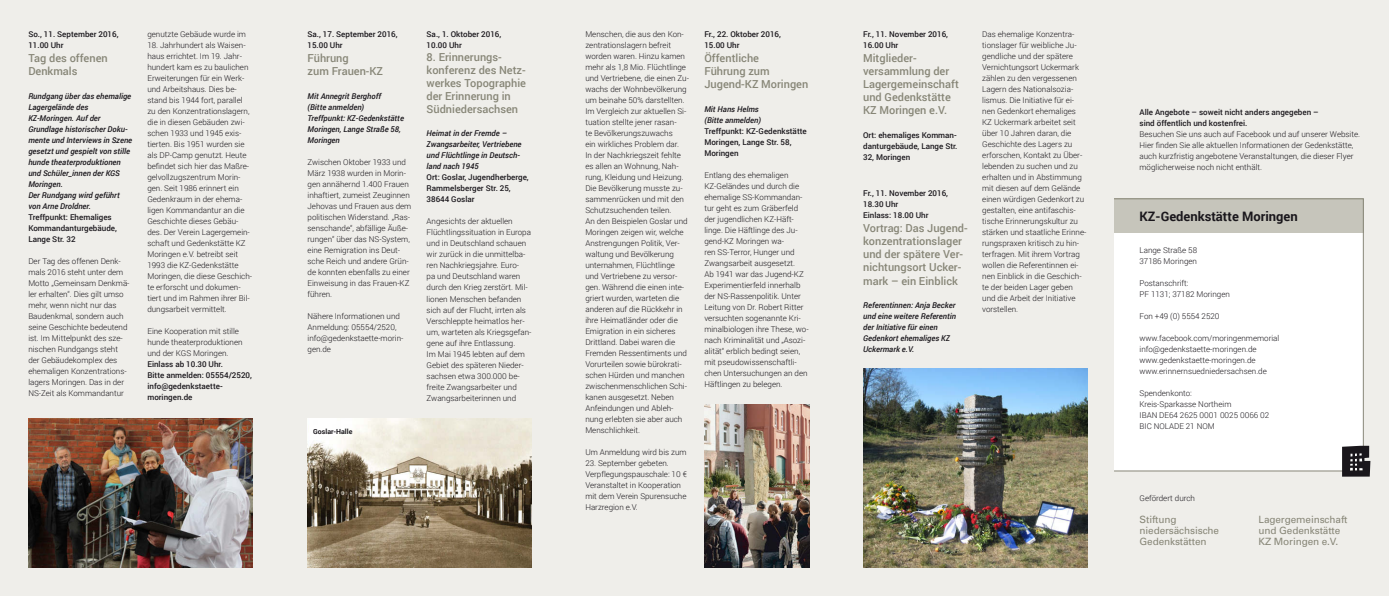
<style>
.page{position:relative;width:1389px;height:596px;background:#fff}
.page>*{position:absolute;margin:0;border:0;box-sizing:border-box;transform-origin:0 0}
.t1{font:700 13px "Roboto";color:#1a171c}
.t2{font:500 11px/13px "Roboto";color:#878677}
.t3{font:10px/11px "Univers";letter-spacing:-.01em;color:#878677}
.t4{font:300 8px/11px "Roboto";color:#1a171c}
.t5{font:500 8px/11px "Roboto";color:#1a171c}
.t6{font:italic 500 8px/11px "Roboto";color:#1a171c}
.t7{font:700 7px "Roboto";color:#1a171c}
</style>
<div class="page">
<div style="left:0;top:0;width:283px;height:595px;background:#efeeea"></div>
<div style="left:276px;top:0;width:287px;height:595px;background:#efeeea"></div>
<div style="left:554px;top:0;width:286px;height:595px;background:#efeeea"></div>
<div style="left:832px;top:0;width:286px;height:595px;background:#efeeea"></div>
<div style="left:1108px;top:0;width:281px;height:595px;background:#efeeea"></div>
<div style="left:1114px;top:232px;width:249px;height:239px;background:#fff"></div>
<div style="left:1114px;top:198px;width:249px;height:34px;background:#c6c5bb"></div>
<div style="left:1114px;top:198px;width:249px;height:273px;border:1px solid #878677"></div>
<svg style="left:1342px;top:445px;width:28px;height:31px"></svg>
<img style="left:28px;top:418px;width:224px;height:149px">
<img style="left:308px;top:418px;width:223px;height:149px">
<img style="left:863px;top:369px;width:224px;height:198px">
<img style="left:704px;top:404px;width:105px;height:163px">
<p class="t5" style="left:28px;top:28px;width:92px">So., 11. September 2016,<br>11.00 Uhr</p>
<h2 class="t2" style="left:28px;top:51px;width:81px">Tag des offenen<br>Denkmals</h2>
<p class="t6" style="left:28px;top:90px;width:105px">Rundgang über das ehemalige<br>Lagergelände des<br>KZ-Moringen. Auf der<br>Grundlage historischer Doku&shy;mente und Interviews in Szene gesetzt und gespielt von stille hunde theaterproduktionen und Schüler_innen der KGS<br>Moringen.<br>Der Rundgang wird geführt von Arne Droldner.</p>
<p class="t5" style="left:28px;top:211px;width:90px">Treffpunkt: Ehemaliges<br>Kommandanturgebäude,<br>Lange Str. 32</p>
<p class="t4" style="left:28px;top:255px;width:103px">Der Tag des offenen Denk&shy;mals 2016 steht unter dem<br>Motto „Gemeinsam Denkmä&shy;ler erhalten“. Dies gilt umso mehr, wenn nicht nur das<br>Baudenkmal, sondern auch seine Geschichte bedeutend ist. Im Mittelpunkt des sze&shy;nischen Rundgangs steht der Gebäudekomplex des ehemaligen Konzentrations&shy;lagers Moringen. Das in der<br>NS-Zeit als Kommandantur</p>
<p class="t4" style="left:147px;top:28px;width:100px">genutzte Gebäude wurde im</p>
<p class="t4" style="left:147px;top:39px;width:106px">18. Jahrhundert als Waisen&shy;haus errichtet. Im 19. Jahr&shy;hundert kam es zu baulichen<br>Erweiterungen für ein Werk&shy;und Arbeitshaus. Dies be&shy;stand bis 1944 fort, parallel zu den Konzentrationslagern, die in diesen Gebäuden zwi&shy;schen 1933 und 1945 exis&shy;tierten. Bis 1951 wurden sie als DP-Camp genutzt. Heute befindet sich hier das Maßre&shy;gelvollzugszentrum Morin&shy;gen. Seit 1986 erinnert ein<br>Gedenkraum in der ehema&shy;ligen Kommandantur an die<br>Geschichte dieses Gebäu&shy;des. Der Verein Lagergemein&shy;schaft und Gedenkstätte KZ<br>Moringen e.V. betreibt seit<br>1993 die KZ-Gedenkstätte<br>Moringen, die diese Geschich&shy;te erforscht und dokumen&shy;tiert und im Rahmen ihrer Bil&shy;dungsarbeit vermittelt.</p>
<p class="t4" style="left:147px;top:325px;width:97px">Eine Kooperation mit stille hunde theaterproduktionen und der KGS Moringen.</p>
<p class="t5" style="left:147px;top:358px;width:106px">Einlass ab 10.30 Uhr.<br>Bitte anmelden: 05554/2520, info@gedenkstaette&shy;moringen.de</p>
<p class="t5" style="left:308px;top:28px;width:91px">Sa., 17. September 2016,<br>15.00 Uhr</p>
<h2 class="t2" style="left:308px;top:51px;width:77px">Führung<br>zum Frauen-KZ</h2>
<p class="t6" style="left:308px;top:90px;width:98px">Mit Annegrit Berghoff<br>(Bitte anmelden)<br>Treffpunkt: KZ-Gedenkstätte<br>Moringen, Lange Straße 58,<br>Moringen</p>
<p class="t4" style="left:308px;top:156px;width:105px">Zwischen Oktober 1933 und<br>März 1938 wurden in Morin&shy;gen annähernd 1.400 Frauen inhaftiert, zumeist Zeuginnen<br>Jehovas und Frauen aus dem politischen Widerstand. „Ras&shy;senschande“, abfällige Äuße&shy;rungen“ über das NS-System, eine Remigration ins Deut&shy;sche Reich und andere Grün&shy;de konnten ebenfalls zu einer<br>Einweisung in das Frauen-KZ führen.</p>
<p class="t4" style="left:308px;top:310px;width:97px">Nähere Informationen und<br>Anmeldung: 05554/2520, info@gedenkstaette-morin&shy;gen.de</p>
<p class="t7" style="left:313px;top:427px;width:41px">Goslar-Halle</p>
<p class="t5" style="left:427px;top:28px;width:76px">Sa., 1. Oktober 2016,<br>10.00 Uhr</p>
<h2 class="t2" style="left:427px;top:50px;width:101px">8. Erinnerungs&shy;konferenz des Netz&shy;werkes Topographie der Erinnerung in<br>Südniedersachsen</h2>
<p class="t6" style="left:427px;top:127px;width:96px">Heimat in der Fremde –<br>Zwangsarbeiter, Vertriebene und Flüchtlinge in Deutsch&shy;land nach 1945</p>
<p class="t5" style="left:427px;top:171px;width:104px">Ort: Goslar, Jugendherberge,<br>Rammelsberger Str. 25,<br>38644 Goslar</p>
<p class="t4" style="left:427px;top:216px;width:106px">Angesichts der aktuellen<br>Flüchtlingssituation in Europa und in Deutschland schauen wir zurück in die unmittelba&shy;ren Nachkriegsjahre. Euro-<br>pa und Deutschland waren durch den Krieg zerstört. Mil&shy;lionen Menschen befanden sich auf der Flucht, irrten als<br>Verschleppte heimatlos her&shy;um, warteten als Kriegsgefan&shy;gene auf ihre Entlassung.<br>Im Mai 1945 lebten auf dem<br>Gebiet des späteren Nieder&shy;sachsen etwa 300.000 be&shy;freite Zwangsarbeiter und<br>Zwangsarbeiterinnen und</p>
<p class="t4" style="left:585px;top:28px;width:105px">Menschen, die aus den Kon&shy;zentrationslagern befreit worden waren. Hinzu kamen mehr als 1,8 Mio. Flüchtlinge und Vertriebene, die einen Zu&shy;wachs der Wohnbevölkerung um beinahe 50% darstellten.<br>Im Vergleich zur aktuellen Si&shy;tuation stellte jener rasan-<br>te Bevölkerungszuwachs<br>ein wirkliches Problem dar.<br>In der Nachkriegszeit fehlte es allen an Wohnung, Nah&shy;rung, Kleidung und Heizung.<br>Die Bevölkerung musste zu&shy;sammenrücken und mit den<br>Schutzsuchenden teilen.<br>An den Beispielen Goslar und<br>Moringen zeigen wir, welche<br>Anstrengungen Politik, Ver&shy;waltung und Bevölkerung unternahmen, Flüchtlinge und Vertriebene zu versor&shy;gen. Während die einen inte&shy;griert wurden, warteten die anderen auf die Rückkehr in ihre Heimatländer oder die<br>Emigration in ein sicheres<br>Drittland. Dabei waren die<br>Fremden Ressentiments und<br>Vorurteilen sowie bürokrati&shy;schen Hürden und manchen zwischenmenschlichen Schi&shy;kanen ausgesetzt. Neben<br>Anfeindungen und Ableh&shy;nung erlebten sie aber auch<br>Menschlichkeit.</p>
<p class="t4" style="left:585px;top:446px;width:103px">Um Anmeldung wird bis zum</p>
<p class="t4" style="left:585px;top:457px;width:103px">23. September gebeten.<br>Verpflegungspauschale: 10 €<br>Veranstaltet in Kooperation mit dem Verein Spurensuche<br>Harzregion e.V.</p>
<p class="t5" style="left:704px;top:28px;width:78px">Fr., 22. Oktober 2016,<br>15.00 Uhr</p>
<h2 class="t2" style="left:704px;top:51px;width:105px">Öffentliche<br>Führung zum<br>Jugend-KZ Moringen</h2>
<p class="t6" style="left:704px;top:103px;width:58px">Mit Hans Helms (Bitte anmelden)</p>
<p class="t5" style="left:704px;top:125px;width:104px">Treffpunkt: KZ-Gedenkstätte<br>Moringen, Lange Str. 58,<br>Moringen</p>
<p class="t4" style="left:704px;top:169px;width:106px">Entlang des ehemaligen<br>KZ-Geländes und durch die ehemalige SS-Kommandan&shy;tur geht es zum Gräberfeld der jugendlichen KZ-Häft&shy;linge. Die Häftlinge des Ju&shy;gend-KZ Moringen wa-<br>ren SS-Terror, Hunger und<br>Zwangsarbeit ausgesetzt.<br>Ab 1941 war das Jugend-KZ<br>Experimentierfeld innerhalb der NS-Rassenpolitik. Unter<br>Leitung von Dr. Robert Ritter versuchten sogenannte Kri&shy;minalbiologen ihre These, wo&shy;nach Kriminalität und „Asozi&shy;alität“ erblich bedingt seien, mit pseudowissenschaftli&shy;chen Untersuchungen an den<br>Häftlingen zu belegen.</p>
<p class="t5" style="left:863px;top:28px;width:86px">Fr., 11. November 2016,<br>16.00 Uhr</p>
<h2 class="t2" style="left:863px;top:51px;width:97px">Mitglieder&shy;versammlung der<br>Lagergemeinschaft und Gedenkstätte<br>KZ Moringen e.V.</h2>
<p class="t5" style="left:863px;top:129px;width:96px;text-align:justify">Ort: ehemaliges Komman&shy;danturgebäude, Lange Str.<br>32, Moringen</p>
<p class="t5" style="left:863px;top:187px;width:86px">Fr., 11. November 2016,<br>18.30 Uhr<br>Einlass: 18.00 Uhr</p>
<h2 class="t2" style="left:863px;top:221px;width:106px">Vortrag: Das Jugend&shy;konzentrationslager und der spätere Ver&shy;nichtungsort Ucker&shy;mark – ein Einblick</h2>
<p class="t6" style="left:863px;top:299px;width:95px">Referentinnen: Anja Becker und eine weitere Referentin der Initiative für einen<br>Gedenkort ehemaliges KZ<br>Uckermark e.V.</p>
<p class="t4" style="left:982px;top:28px;width:106px">Das ehemalige Konzentra&shy;tionslager für weibliche Ju&shy;gendliche und der spätere<br>Vernichtungsort Uckermark zählen zu den vergessenen<br>Lagern des Nationalsozia&shy;lismus. Die Initiative für ei&shy;nen Gedenkort ehemaliges<br>KZ Uckermark arbeitet seit über 10 Jahren daran, die<br>Geschichte des Lagers zu erforschen, Kontakt zu Über&shy;lebenden zu suchen und zu erhalten und in Abstimmung mit diesen auf dem Gelände einen würdigen Gedenkort zu gestalten, eine antifaschis&shy;tische Erinnerungskultur zu stärken und staatliche Erinne&shy;rungspraxen kritisch zu hin&shy;terfragen. Mit ihrem Vortrag wollen die Referentinnen ei&shy;nen Einblick in die Geschich&shy;te der beiden Lager geben und die Arbeit der Initiative vorstellen.</p>
<p class="t5" style="left:1140px;top:106px;width:181px">Alle Angebote – soweit nicht anders angegeben – sind öffentlich und kostenfrei.</p>
<p class="t4" style="left:1140px;top:128px;width:222px">Besuchen Sie uns auch auf Facebook und auf unserer Website.<br>Hier finden Sie alle aktuellen Informationen der Gedenkstätte, auch kurzfristig angebotene Veranstaltungen, die dieser Flyer möglicherweise noch nicht enthält.</p>
<h1 class="t1" style="left:1140px;top:207px;width:160px">KZ-Gedenkstätte Moringen</h1>
<p class="t4" style="left:1140px;top:244px;width:59px">Lange Straße 58<br>37186 Moringen</p>
<p class="t4" style="left:1140px;top:277px;width:92px">Postanschrift:<br>PF 1131; 37182 Moringen</p>
<p class="t4" style="left:1140px;top:310px;width:81px">Fon +49 (0) 5554 2520</p>
<p class="t4" style="left:1140px;top:332px;width:141px">www.facebook.com/moringenmemorial info@gedenkstaette-moringen.de www.gedenkstaette-moringen.de www.erinnernsuedniedersachsen.de</p>
<p class="t4" style="left:1140px;top:387px;width:131px">Spendenkonto:<br>Kreis-Sparkasse Northeim<br>IBAN DE64 2625 0001 0025 0066 02<br>BIC NOLADE 21 NOM</p>
<p class="t4" style="left:1140px;top:491px;width:57px">Gefördert durch</p>
<p class="t3" style="left:1140px;top:513px;width:81px">Stiftung niedersächsische<br>Gedenkstätten</p>
<p class="t3" style="left:1259px;top:513px;width:90px">Lagergemeinschaft und Gedenkstätte<br>KZ Moringen e.V.</p>
</div>
